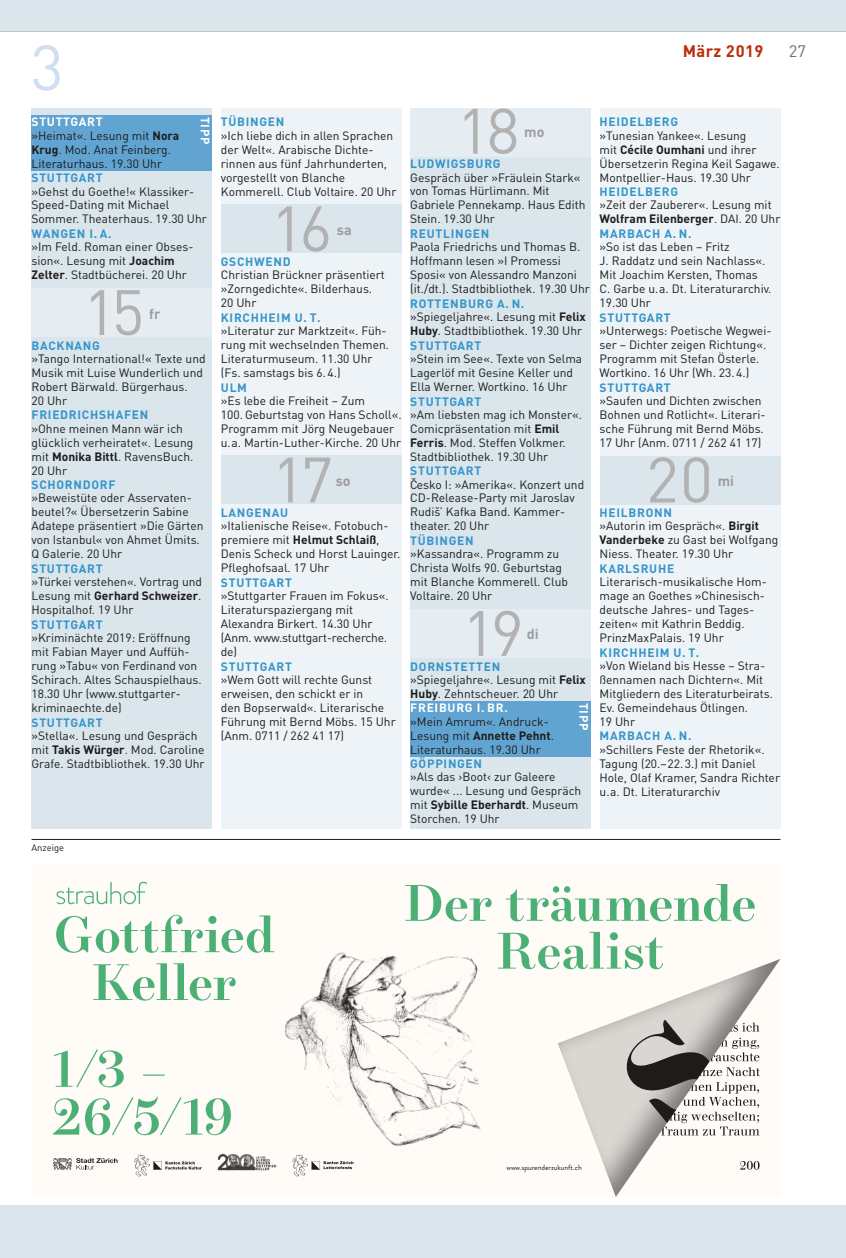
<style>
.page{position:relative;width:846px;height:1258px;background:#fff}
.page>*{position:absolute;margin:0;border:0;box-sizing:border-box;transform-origin:0 0}
.t1{font:63px "DINOT";letter-spacing:-.07em;color:#b2b2b2}
.t2{font:63px "DINOT";color:#cfdef1}
.t3{font:700 16.5px "DINOT";letter-spacing:.02em;color:#bd2b0b}
.t4{font:16.5px "DINOT";color:#70706f}
.t5{font:700 14.25px "DINOT";color:#9d9d9d}
.t6{font:12px/14px "DINOT";color:#1d1d1b}
.t7{font:700 12px "DINOT";letter-spacing:.06em;color:#3595ca}
.t8{font:700 12px "DINOT";letter-spacing:.035em;color:#fff}
.t9{font:9.3px "DINOT";color:#1d1d1b}
.t10{font:7.5px "Brandon Grotesque";color:#1d1d1b}
.s1{font-weight:700;color:#fff}
.s2{font-weight:700}
.s3{font-weight:700;color:#3595ca}
</style>
<div class="page">
<div style="left:0;top:1205px;width:845px;height:53px;background:#dae5ec"></div>
<div style="left:0;top:0;width:845px;height:32px;background:#dae5ec"></div>
<div style="left:31px;top:108px;width:181px;height:721px;background:#dae5ec"></div>
<div style="left:221px;top:108px;width:180px;height:721px;background:#edf3f6"></div>
<div style="left:410px;top:108px;width:181px;height:721px;background:#dae5ec"></div>
<div style="left:599px;top:108px;width:181px;height:721px;background:#edf3f6"></div>
<hr style="left:0;top:31px;width:845px;height:1px;background:#c7c7c6">
<svg style="left:52px;top:881px;width:728px;height:316px"></svg>
<hr style="left:32px;top:839px;width:748px;height:1px;background:#1d1d1b">
<div style="left:31px;top:115px;width:181px;height:56px;background:#61a4d2"></div>
<div style="left:410px;top:701px;width:181px;height:55px;background:#61a4d2"></div>
<div style="left:31px;top:288px;width:181px;height:49px;background:#e6edf2"></div>
<div style="left:221px;top:204px;width:180px;height:49px;background:#dae5ec"></div>
<div style="left:221px;top:455px;width:180px;height:49px;background:#dae5ec"></div>
<div style="left:410px;top:108px;width:181px;height:49px;background:#e6edf2"></div>
<div style="left:410px;top:609px;width:181px;height:49px;background:#e6edf2"></div>
<div style="left:599px;top:456px;width:181px;height:49px;background:#dae5ec"></div>
<h1 class="t2" style="left:31px;top:25px;width:34px">3</h1>
<p class="t8" style="left:213px;top:117px;width:29px;rotate:90deg">TIPP</p>
<p class="t6" style="left:31px;top:115px;width:149px"><span class="s1">STUTTGART<br></span>»Heimat«. Lesung mit <span class="s2">Nora<br>Krug</span>. Mod. Anat Feinberg.<br>Literaturhaus. 19.30 Uhr</p>
<p class="t7" style="left:32px;top:170px;width:73px">STUTTGART</p>
<p class="t6" style="left:31px;top:184px;width:177px">»Gehst du Goethe!« Klassiker-<br>Speed-Dating mit Michael<br>Sommer. Theaterhaus. 19.30 Uhr</p>
<p class="t7" style="left:32px;top:226px;width:82px">WANGEN I. A.</p>
<p class="t6" style="left:31px;top:239px;width:163px">»Im Feld. Roman einer Obses&shy;sion«. Lesung mit <span class="s2">Joachim<br>Zelter</span>. Stadtbücherei. 20 Uhr</p>
<h1 class="t1" style="left:83px;top:269px;width:63px">15</h1>
<p class="t5" style="left:149px;top:304px;width:13px">fr</p>
<p class="t7" style="left:32px;top:337px;width:70px">BACKNANG</p>
<p class="t6" style="left:31px;top:351px;width:175px">»Tango International!« Texte und<br>Musik mit Luise Wunderlich und<br>Robert Bärwald. Bürgerhaus.<br>20 Uhr</p>
<p class="t7" style="left:32px;top:407px;width:118px">FRIEDRICHSHAFEN</p>
<p class="t6" style="left:31px;top:421px;width:163px">»Ohne meinen Mann wär ich glücklich verheiratet«. Lesung mit <span class="s2">Monika Bittl</span>. RavensBuch.<br>20 Uhr</p>
<p class="t7" style="left:32px;top:477px;width:85px">SCHORNDORF</p>
<p class="t6" style="left:31px;top:491px;width:173px">»Beweistüte oder Asservaten&shy;beutel?« Übersetzerin Sabine<br>Adatepe präsentiert »Die Gärten von Istanbul« von Ahmet Ümits.<br>Q Galerie. 20 Uhr</p>
<p class="t7" style="left:32px;top:560px;width:73px">STUTTGART</p>
<p class="t6" style="left:31px;top:574px;width:172px;text-align:justify">»Türkei verstehen«. Vortrag und Lesung mit <span class="s2">Gerhard Schweizer</span>.<br>Hospitalhof. 19 Uhr</p>
<p class="t7" style="left:32px;top:616px;width:73px">STUTTGART</p>
<p class="t6" style="left:31px;top:630px;width:172px">»Kriminächte 2019: Eröffnung mit Fabian Mayer und Auffüh&shy;rung »Tabu« von Ferdinand von<br>Schirach. Altes Schauspielhaus.<br>18.30 Uhr (www.stuttgarter&shy;kriminaechte.de)</p>
<p class="t7" style="left:32px;top:714px;width:73px">STUTTGART</p>
<p class="t6" style="left:31px;top:728px;width:175px">»Stella«. Lesung und Gespräch mit <span class="s2">Takis Würger</span>. Mod. Caroline<br>Grafe. Stadtbibliothek. 19.30 Uhr</p>
<p class="t9" style="left:31px;top:841px;width:34px">Anzeige</p>
<h2 class="t3" style="left:682px;top:40px;width:82px">März 2019</h2>
<h2 class="t4" style="left:788px;top:40px;width:19px">27</h2>
<p class="t7" style="left:221px;top:114px;width:65px">TÜBINGEN</p>
<p class="t6" style="left:221px;top:128px;width:177px">»Ich liebe dich in allen Sprachen der Welt«. Arabische Dichte&shy;rinnen aus fünf Jahrhunderten, vorgestellt von Blanche<br>Kommerell. Club Voltaire. 20 Uhr</p>
<h1 class="t1" style="left:271px;top:186px;width:63px">16</h1>
<p class="t5" style="left:337px;top:220px;width:16px">sa</p>
<p class="t7" style="left:221px;top:253px;width:71px">GSCHWEND</p>
<p class="t6" style="left:221px;top:267px;width:165px">Christian Brückner präsentiert »Zorngedichte«. Bilderhaus.<br>20 Uhr</p>
<p class="t7" style="left:221px;top:309px;width:101px">KIRCHHEIM U. T.</p>
<p class="t6" style="left:221px;top:323px;width:170px">»Literatur zur Marktzeit«. Füh&shy;rung mit wechselnden Themen.<br>Literaturmuseum. 11.30 Uhr (Fs. samstags bis 6.4.)</p>
<p class="t7" style="left:221px;top:379px;width:28px">ULM</p>
<p class="t6" style="left:221px;top:393px;width:182px">»Es lebe die Freiheit – Zum<br>100. Geburtstag von Hans Scholl«.<br>Programm mit Jörg Neugebauer u.a. Martin-Luther-Kirche. 20 Uhr</p>
<h1 class="t1" style="left:272px;top:437px;width:63px">17</h1>
<p class="t5" style="left:336px;top:471px;width:16px">so</p>
<p class="t7" style="left:221px;top:505px;width:69px">LANGENAU</p>
<p class="t6" style="left:221px;top:518px;width:181px">»Italienische Reise«. Fotobuch&shy;premiere mit <span class="s2">Helmut Schlaiß</span>,<br>Denis Scheck und Horst Lauinger.<br>Pfleghofsaal. 17 Uhr</p>
<p class="t7" style="left:221px;top:574px;width:73px">STUTTGART</p>
<p class="t6" style="left:221px;top:588px;width:169px">»Stuttgarter Frauen im Fokus«.<br>Literaturspaziergang mit<br>Alexandra Birkert. 14.30 Uhr (Anm. www.stuttgart-recherche. de)</p>
<p class="t7" style="left:221px;top:658px;width:73px">STUTTGART</p>
<p class="t6" style="left:221px;top:672px;width:176px">»Wem Gott will rechte Gunst erweisen, den schickt er in<br>den Bopserwald«. Literarische<br>Führung mit Bernd Möbs. 15 Uhr (Anm. 0711 / 262 41 17)</p>
<h1 class="t1" style="left:456px;top:88px;width:64px">18</h1>
<p class="t5" style="left:524px;top:122px;width:22px">mo</p>
<p class="t7" style="left:410px;top:156px;width:92px">LUDWIGSBURG</p>
<p class="t6" style="left:410px;top:170px;width:177px">Gespräch über »Fräulein Stark« von Tomas Hürlimann. Mit<br>Gabriele Pennekamp. Haus Edith<br>Stein. 19.30 Uhr</p>
<p class="t7" style="left:410px;top:226px;width:80px">REUTLINGEN</p>
<p class="t6" style="left:410px;top:239px;width:181px">Paola Friedrichs und Thomas B.<br>Hoffmann lesen »I Promessi<br>Sposi« von Alessandro Manzoni (it./dt.). Stadtbibliothek. 19.30 Uhr</p>
<p class="t6" style="left:410px;top:296px;width:177px"><span class="s3">ROTTENBURG A. N. </span>»Spiegeljahre«. Lesung mit <span class="s2">Felix<br>Huby</span>. Stadtbibliothek. 19.30 Uhr<br><span class="s3">STUTTGART</span></p>
<p class="t6" style="left:410px;top:351px;width:173px">»Stein im See«. Texte von Selma<br>Lagerlöf mit Gesine Keller und<br>Ella Werner. Wortkino. 16 Uhr</p>
<p class="t7" style="left:410px;top:393px;width:73px">STUTTGART</p>
<p class="t6" style="left:410px;top:407px;width:173px">»Am liebsten mag ich Monster«.<br>Comicpräsentation mit <span class="s2">Emil<br>Ferris</span>. Mod. Steffen Volkmer.<br>Stadtbibliothek. 19.30 Uhr</p>
<p class="t7" style="left:410px;top:463px;width:73px">STUTTGART</p>
<p class="t6" style="left:410px;top:477px;width:175px">Cˇesko I: »Amerika«. Konzert und<br>CD-Release-Party mit Jaroslav<br>Rudiš’ Kafka Band. Kammer&shy;theater. 20 Uhr</p>
<p class="t7" style="left:410px;top:533px;width:65px">TÜBINGEN</p>
<p class="t6" style="left:410px;top:546px;width:159px">»Kassandra«. Programm zu<br>Christa Wolfs 90. Geburtstag mit Blanche Kommerell. Club<br>Voltaire. 20 Uhr</p>
<h1 class="t1" style="left:462px;top:590px;width:63px">19</h1>
<p class="t5" style="left:527px;top:624px;width:13px">di</p>
<p class="t6" style="left:410px;top:659px;width:177px"><span class="s3">DORNSTETTEN </span>»Spiegeljahre«. Lesung mit <span class="s2">Felix<br>Huby</span>. Zehntscheuer. 20 Uhr<br><span class="s1">FREIBURG I. BR.</span></p>
<p class="t6" style="left:410px;top:714px;width:145px">»Mein Amrum«. Andruck-<br>Lesung mit <span class="s2">Annette Pehnt</span>.<br>Literaturhaus. 19.30 Uhr</p>
<p class="t7" style="left:410px;top:756px;width:73px">GÖPPINGEN</p>
<p class="t6" style="left:410px;top:770px;width:173px">»Als das ›Boot‹ zur Galeere wurde« ... Lesung und Gespräch mit <span class="s2">Sybille Eberhardt</span>. Museum<br>Storchen. 19 Uhr</p>
<p class="t8" style="left:591px;top:703px;width:29px;rotate:90deg">TIPP</p>
<p class="t7" style="left:599px;top:114px;width:80px">HEIDELBERG</p>
<p class="t6" style="left:599px;top:128px;width:182px">»Tunesian Yankee«. Lesung<br>mit <span class="s2">Cécile Oumhani</span> und ihrer<br>Übersetzerin Regina Keil Sagawe.<br>Montpellier-Haus. 19.30 Uhr</p>
<p class="t7" style="left:599px;top:184px;width:80px">HEIDELBERG</p>
<p class="t6" style="left:599px;top:197px;width:182px;line-height:14.4px">»Zeit der Zauberer«. Lesung mit<br><span class="s2">Wolfram Eilenberger</span>. DAI. 20 Uhr<br><span class="s3">MARBACH A. N.</span></p>
<p class="t6" style="left:599px;top:239px;width:173px">»So ist das Leben – Fritz<br>J. Raddatz und sein Nachlass«.<br>Mit Joachim Kersten, Thomas<br>C. Garbe u.a. Dt. Literaturarchiv.<br>19.30 Uhr</p>
<p class="t7" style="left:599px;top:309px;width:73px">STUTTGART</p>
<p class="t6" style="left:599px;top:323px;width:173px">»Unterwegs: Poetische Wegwei&shy;ser – Dichter zeigen Richtung«.<br>Programm mit Stefan Österle.<br>Wortkino. 16 Uhr (Wh. 23.4.)</p>
<p class="t7" style="left:599px;top:379px;width:73px">STUTTGART</p>
<p class="t6" style="left:599px;top:393px;width:167px">»Saufen und Dichten zwischen<br>Bohnen und Rotlicht«. Literari&shy;sche Führung mit Bernd Möbs.<br>17 Uhr (Anm. 0711 / 262 41 17)</p>
<h1 class="t1" style="left:645px;top:437px;width:69px">20</h1>
<p class="t5" style="left:717px;top:471px;width:18px">mi</p>
<p class="t6" style="left:599px;top:505px;width:180px"><span class="s3">HEILBRONN<br></span>»Autorin im Gespräch«. <span class="s2">Birgit<br>Vanderbeke</span> zu Gast bei Wolfgang<br>Niess. Theater. 19.30 Uhr</p>
<p class="t7" style="left:599px;top:560px;width:76px">KARLSRUHE</p>
<p class="t6" style="left:599px;top:574px;width:169px">Literarisch-musikalische Hom&shy;mage an Goethes »Chinesisch&shy;deutsche Jahres- und Tages&shy;zeiten« mit Kathrin Beddig.<br>PrinzMaxPalais. 19 Uhr</p>
<p class="t7" style="left:599px;top:644px;width:101px">KIRCHHEIM U. T.</p>
<p class="t6" style="left:599px;top:658px;width:175px">»Von Wieland bis Hesse – Stra&shy;ßennamen nach Dichtern«. Mit<br>Mitgliedern des Literaturbeirats.<br>Ev. Gemeindehaus Ötlingen.<br>19 Uhr</p>
<p class="t7" style="left:599px;top:728px;width:93px">MARBACH A. N.</p>
<p class="t6" style="left:599px;top:742px;width:182px">»Schillers Feste der Rhetorik«.<br>Tagung (20.–22.3.) mit Daniel<br>Hole, Olaf Kramer, Sandra Richter u.a. Dt. Literaturarchiv</p>
<p class="t10" style="left:506px;top:1162px;width:77px">www.spurenderzukunft.ch</p>
</div>
